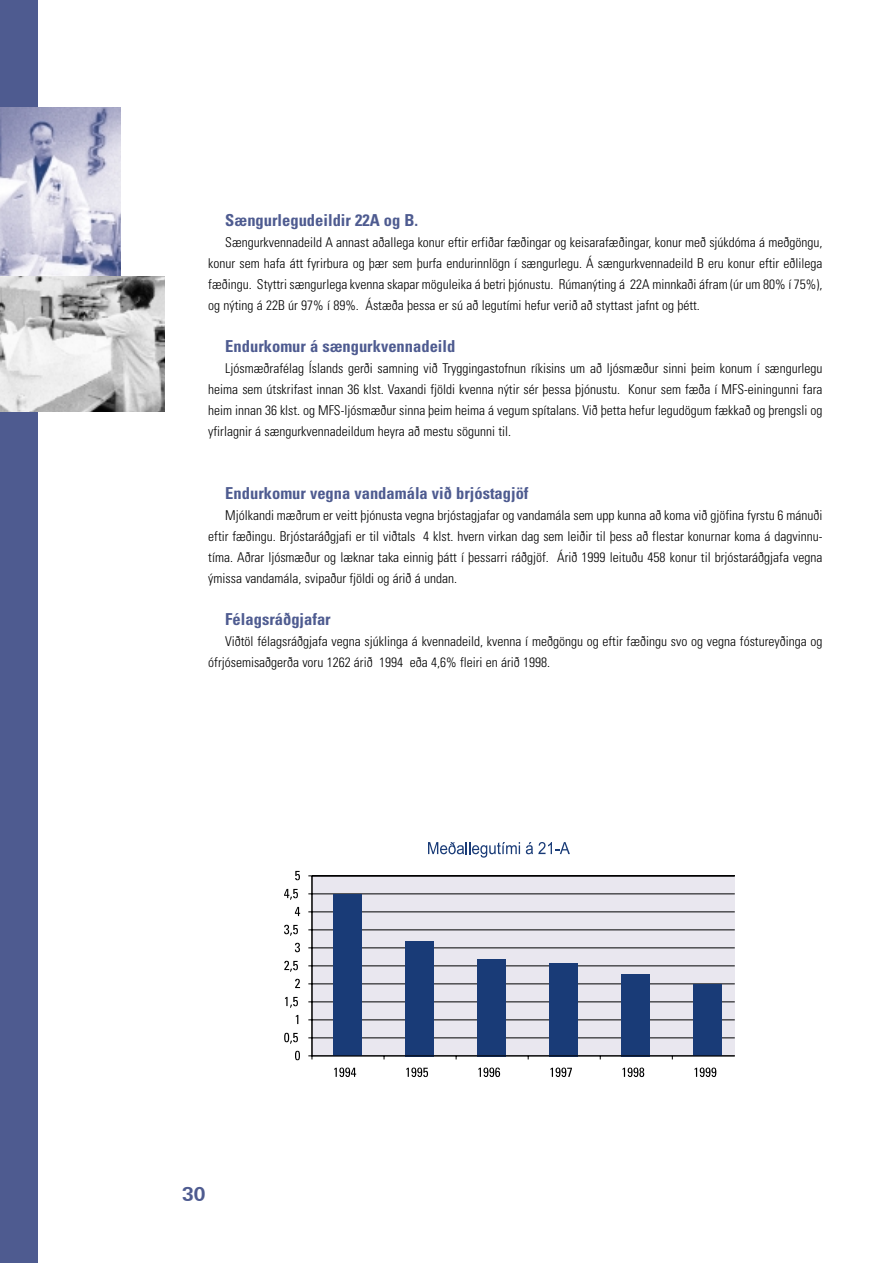
<style>
.page{position:relative;width:887px;height:1263px;background:#fff}
.page>*{position:absolute;margin:0;border:0;box-sizing:border-box;transform-origin:0 0}
.t1{font:21px "URW Egyptienne T Med";color:#4e5b90}
.t2{font:700 condensed 16.5px "Univers";color:#4e5b90}
.t3{font:300 condensed 13.5px/21px "Univers";color:#000;text-align:justify}
</style>
<div class="page">
<div style="left:0;top:0;width:37px;height:1263px;background:#4e5b90"></div>
<img style="left:0;top:108px;width:120px;height:168px">
<div style="left:312px;top:876px;width:423px;height:180px;background:#e9e7ef"></div>
<hr style="left:312px;top:1038px;width:422px;height:1px;background:#000">
<hr style="left:312px;top:1020px;width:422px;height:1px;background:#000">
<hr style="left:312px;top:1002px;width:422px;height:1px;background:#000">
<hr style="left:312px;top:984px;width:422px;height:1px;background:#000">
<hr style="left:312px;top:966px;width:422px;height:1px;background:#000">
<hr style="left:312px;top:948px;width:422px;height:1px;background:#000">
<hr style="left:312px;top:930px;width:422px;height:1px;background:#000">
<hr style="left:312px;top:912px;width:422px;height:1px;background:#000">
<hr style="left:312px;top:894px;width:422px;height:1px;background:#000">
<hr style="left:312px;top:876px;width:422px;height:1px;background:#000">
<div style="left:333px;top:894px;width:28px;height:162px;background:#193b77"></div>
<div style="left:405px;top:941px;width:28px;height:115px;background:#193b77"></div>
<div style="left:477px;top:959px;width:28px;height:97px;background:#193b77"></div>
<div style="left:549px;top:963px;width:28px;height:93px;background:#193b77"></div>
<div style="left:621px;top:974px;width:28px;height:82px;background:#193b77"></div>
<div style="left:693px;top:984px;width:28px;height:72px;background:#193b77"></div>
<hr style="left:311px;top:876px;width:1px;height:180px;background:#000">
<hr style="left:312px;top:1056px;width:422px;height:1px;background:#000">
<svg style="left:295px;top:1051px;width:5px;height:9px"></svg>
<svg style="left:284px;top:1033px;width:14px;height:11px"></svg>
<svg style="left:295px;top:1015px;width:3px;height:9px"></svg>
<svg style="left:285px;top:997px;width:13px;height:11px"></svg>
<svg style="left:295px;top:979px;width:5px;height:9px"></svg>
<svg style="left:284px;top:961px;width:14px;height:11px"></svg>
<svg style="left:294px;top:943px;width:6px;height:9px"></svg>
<svg style="left:284px;top:925px;width:14px;height:11px"></svg>
<svg style="left:295px;top:907px;width:5px;height:9px"></svg>
<svg style="left:284px;top:889px;width:14px;height:11px"></svg>
<svg style="left:295px;top:871px;width:5px;height:9px"></svg>
<svg style="left:334px;top:1068px;width:22px;height:9px"></svg>
<svg style="left:406px;top:1068px;width:22px;height:9px"></svg>
<svg style="left:478px;top:1068px;width:22px;height:9px"></svg>
<svg style="left:550px;top:1068px;width:21px;height:9px"></svg>
<svg style="left:622px;top:1068px;width:22px;height:9px"></svg>
<svg style="left:694px;top:1068px;width:22px;height:9px"></svg>
<svg style="left:428px;top:842px;width:141px;height:16px"></svg>
<img style="left:0;top:276px;width:164px;height:135px">
<p class="t2" style="left:225px;top:214px;width:194px">Sængurlegudeildir 22A og B.</p>
<p class="t3" style="left:208px;top:233px;width:615px;text-indent:17px">Sængurkvennadeild A annast aðallega konur eftir erfiðar fæðingar og keisarafæðingar, konur með sjúkdóma á meðgöngu, konur sem hafa átt fyrirbura og þær sem þurfa endurinnlögn í sængurlegu. Á sængurkvennadeild B eru konur eftir eðlilega fæðingu. Styttri sængurlega kvenna skapar möguleika á betri þjónustu. Rúmanýting á 22A minnkaði áfram (úr um 80% í 75%), og nýting á 22B úr 97% í 89%. Ástæða þessa er sú að legutími hefur verið að styttast jafnt og þétt.</p>
<p class="t2" style="left:225px;top:340px;width:231px">Endurkomur á sængurkvennadeild</p>
<p class="t3" style="left:208px;top:359px;width:615px;text-indent:17px">Ljósmæðrafélag Íslands gerði samning við Tryggingastofnun ríkisins um að ljósmæður sinni þeim konum í sængurlegu heima sem útskrifast innan 36 klst. Vaxandi fjöldi kvenna nýtir sér þessa þjónustu. Konur sem fæða í MFS-einingunni fara heim innan 36 klst. og MFS-ljósmæður sinna þeim heima á vegum spítalans. Við þetta hefur legudögum fækkað og þrengsli og yfirlagnir á sængurkvennadeildum heyra að mestu sögunni til.</p>
<p class="t2" style="left:225px;top:487px;width:304px">Endurkomur vegna vandamála við brjóstagjöf</p>
<p class="t3" style="left:208px;top:506px;width:615px;text-indent:17px">Mjólkandi mæðrum er veitt þjónusta vegna brjóstagjafar og vandamála sem upp kunna að koma við gjöfina fyrstu 6 mánuði eftir fæðingu. Brjóstaráðgjafi er til viðtals 4 klst. hvern virkan dag sem leiðir til þess að flestar konurnar koma á dagvinnu&shy;tíma. Aðrar ljósmæður og læknar taka einnig þátt í þessarri ráðgjöf. Árið 1999 leituðu 458 konur til brjóstaráðgjafa vegna ýmissa vandamála, svipaður fjöldi og árið á undan.</p>
<p class="t2" style="left:225px;top:613px;width:107px">Félagsráðgjafar</p>
<p class="t3" style="left:208px;top:632px;width:615px;text-indent:17px">Viðtöl félagsráðgjafa vegna sjúklinga á kvennadeild, kvenna í meðgöngu og eftir fæðingu svo og vegna fóstureyðinga og ófrjósemisaðgerða voru 1262 árið 1994 eða 4,6% fleiri en árið 1998.</p>
<h1 class="t1" style="left:182px;top:1179px;width:25px">30</h1>
</div>
